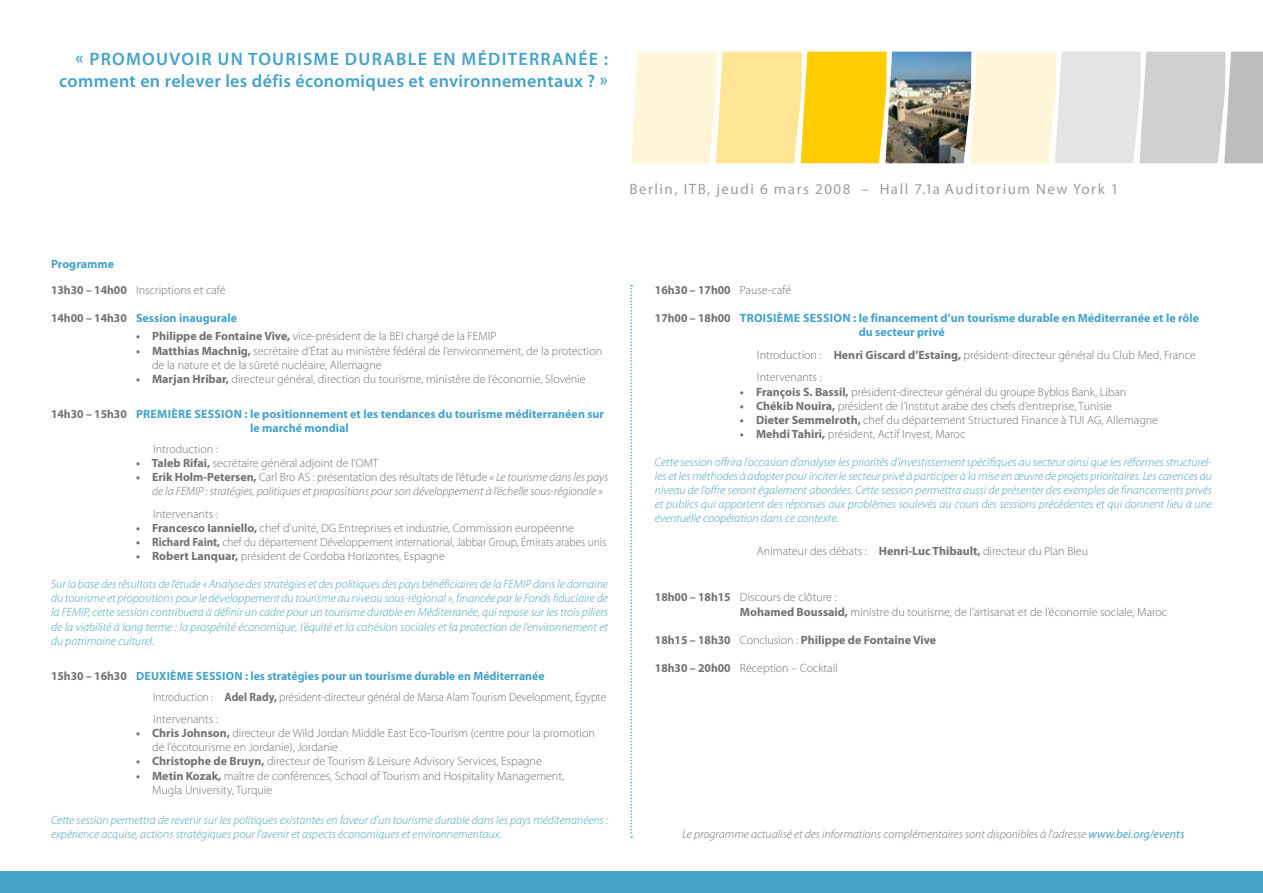
<style>
.page{position:relative;width:1263px;height:893px;background:#fff}
.page>*{position:absolute;margin:0;border:0;box-sizing:border-box;transform-origin:0 0}
.t1{font:600 18px/22.5px "Myriad Pro";letter-spacing:.02em;color:#45a2c9;text-align:right}
.t2{font:15px "Myriad Pro";letter-spacing:.1em;color:#9c9d9f}
.t3{font:300 12px/14.1px "Myriad Pro";color:#707173}
.t4{font:italic 300 12px/14.1px "Myriad Pro";color:#45a2c9;text-align:justify}
.t5{font:italic 300 12px/14.1px "Myriad Pro";color:#707173}
.t6{font:300 12px/20.5px "Myriad Pro";color:#707173;scale:.93 1}
.t7{font:700 12px/14.1px "Myriad Pro";color:#45a2c9}
.t8{font:700 12px "Myriad Pro";color:#707173}
.s1{font-weight:700}
.s2{color:#707173}
.s3{font-weight:700;font-style:normal}
.s4{font-style:normal}
.s5{font-weight:700;color:#45a2c9}
.s6{font-weight:300}
.s7{font-weight:400;color:#45a2c9}
</style>
<div class="page">
<div style="left:0;top:872px;width:1263px;height:21px;background:#45a2c9"></div>
<svg style="left:630px;top:285px;width:2px;height:553px"></svg>
<svg style="left:631px;top:52px;width:632px;height:111px"></svg>
<h1 class="t1" style="left:59px;top:47px;width:550px">ÉE :<br>comment en relever les défis économiques et environnementaux ? »</h1>
<h1 class="t1" style="left:75px;top:47px;width:40px">« PROMOU</h1>
<h1 class="t1" style="left:169px;top:47px;width:23px">VOIR</h1>
<h1 class="t1" style="left:218px;top:47px;width:43px">UN TOURISME</h1>
<h1 class="t1" style="left:345px;top:47px;width:13px">DURABLE</h1>
<h1 class="t1" style="left:433px;top:47px;width:68px">EN MÉDITERRAN</h1>
<p class="t2" style="left:629px;top:180px;width:491px">Berlin, ITB, jeudi 6 mars 2008 – Hall 7.1a Auditorium New York 1</p>
<p class="t7" style="left:51px;top:257px;width:65px">Programme</p>
<p class="t3" style="left:51px;top:283px;width:176px"><span class="s1">13h30 – 14h00</span> Inscriptions et café</p>
<p class="t7" style="left:51px;top:311px;width:188px"><span class="s2">14h00 – 14h30</span> Session inaugurale</p>
<p class="t3" style="left:136px;top:330px;width:362px"><span class="s1">• Philippe de Fontaine Vive,</span> vice-président de la BEI chargé de la FEMIP</p>
<p class="t3" style="left:152px;top:344px;width:452px;text-indent:-16px"><span class="s1">• Matthias Machnig,</span> secrétaire d’État au ministère fédéral de l’environnement, de la protection de la nature et de la sûreté nucléaire, Allemagne</p>
<p class="t3" style="left:136px;top:372px;width:451px"><span class="s1">• Marjan Hribar,</span> directeur général, direction du tourisme, ministère de l’économie, Slovénie</p>
<p class="t7" style="left:250px;top:407px;width:356px;text-indent:-199px"><span class="s2">14h30 – 15h30</span> Première session : le positionnement et les tendances du tourisme méditerranéen sur le marché mondial</p>
<p class="t3" style="left:153px;top:442px;width:66px">Introduction :</p>
<p class="t3" style="left:136px;top:456px;width:244px"><span class="s1">• Taleb Rifai,</span> secrétaire général adjoint de l’OMT</p>
<p class="t5" style="left:152px;top:470px;width:457px;text-indent:-16px"><span class="s3">• Erik Holm-Petersen,</span> <span class="s4">Carl Bro AS : présentation des résultats de l’étude</span> « Le tourisme dans les pays de la FEMIP : stratégies, politiques et propositions pour son développement à l’échelle sous-régionale »</p>
<p class="t3" style="left:153px;top:507px;width:66px">Intervenants :</p>
<p class="t3" style="left:136px;top:521px;width:439px"><span class="s1">• Francesco Ianniello,</span> chef d’unité, DG Entreprises et industrie, Commission européenne</p>
<p class="t6" style="left:136px;top:532px;width:507px"><span class="s1">• Richard Faint,</span> chef du département Développement international, Jabbar Group, Émirats arabes unis</p>
<p class="t3" style="left:136px;top:549px;width:310px"><span class="s1">• Robert Lanquar,</span> président de Cordoba Horizontes, Espagne</p>
<p class="t4" style="left:51px;top:577px;width:559px">Sur la base des résultats de l’étude « Analyse des stratégies et des politiques des pays bénéficiaires de la FEMIP dans le domaine du tourisme et propositions pour le développement du tourisme au niveau sous-régional », financée par le Fonds fiduciaire de la FEMIP, cette session contribuera à définir un cadre pour un tourisme durable en Méditerranée, qui repose sur les trois piliers de la viabilité à long terme : la prospérité économique, l’équité et la cohésion sociales et la protection de l’environnement et du patrimoine culturel.</p>
<p class="t6" style="left:153px;top:666px;width:489px;text-indent:-102px"><span class="s1">15h30 – 16h30</span> <span class="s5">Deuxième session : les stratégies pour un tourisme durable en Méditerranée<br></span>Introduction : <span class="s1">Adel Rady,</span> président-directeur général de Marsa Alam Tourism Development, Égypte</p>
<p class="t3" style="left:153px;top:712px;width:66px">Intervenants :</p>
<p class="t3" style="left:152px;top:726px;width:444px;text-indent:-16px"><span class="s1">• Chris Johnson,</span> directeur de Wild Jordan Middle East Eco-Tourism (centre pour la promotion de l’écotourisme en Jordanie), Jordanie</p>
<p class="t3" style="left:136px;top:755px;width:407px"><span class="s1">• Christophe de Bruyn,</span> directeur de Tourism &amp; Leisure Advisory Services, Espagne</p>
<p class="t3" style="left:152px;top:769px;width:414px;text-indent:-16px"><span class="s1">• Metin Kozak,</span> maître de conférences, School of Tourism and Hospitality Management,<br>Mugla University, Turquie</p>
<p class="t4" style="left:51px;top:813px;width:559px">Cette session permettra de revenir sur les politiques existantes en faveur d’un tourisme durable dans les pays méditerranéens : expérience acquise, actions stratégiques pour l’avenir et aspects économiques et environnementaux.</p>
<p class="t8" style="left:655px;top:282px;width:138px">16h30 – 17h00 <span class="s6">Pause-café</span></p>
<p class="t7" style="left:859px;top:311px;width:342px;text-indent:-204px"><span class="s2">17h00 – 18h00</span> Troisième session : le financement d’un tourisme durable en Méditerranée et le rôle du secteur privé</p>
<p class="t3" style="left:757px;top:344px;width:440px;line-height:22.6px">Introduction : <span class="s1">Henri Giscard d’Estaing,</span> président-directeur général du Club Med, France<br>Intervenants :</p>
<p class="t3" style="left:740px;top:385px;width:388px"><span class="s1">• François S. Bassil,</span> président-directeur général du groupe Byblos Bank, Liban</p>
<p class="t3" style="left:740px;top:399px;width:373px"><span class="s1">• Chékib Nouira,</span> président de l’Institut arabe des chefs d’entreprise, Tunisie</p>
<p class="t3" style="left:740px;top:413px;width:420px"><span class="s1">• Dieter Semmelroth,</span> chef du département Structured Finance à TUI AG, Allemagne</p>
<p class="t3" style="left:740px;top:427px;width:227px"><span class="s1">• Mehdi Tahiri,</span> président, Actif Invest, Maroc</p>
<p class="t4" style="left:655px;top:455px;width:559px">Cette session offrira l’occasion d’analyser les priorités d’investissement spécifiques au secteur ainsi que les réformes structurel&shy;les et les méthodes à adopter pour inciter le secteur privé à participer à la mise en œuvre de projets prioritaires. Les carences au niveau de l’offre seront également abordées. Cette session permettra aussi de présenter des exemples de financements privés et publics qui apportent des réponses aux problèmes soulevés au cours des sessions précédentes et qui donnent lieu à une éventuelle coopération dans ce contexte.</p>
<p class="t3" style="left:757px;top:544px;width:333px">Animateur des débats : <span class="s1">Henri-Luc Thibault,</span> directeur du Plan Bleu</p>
<p class="t3" style="left:740px;top:591px;width:429px;text-indent:-85px"><span class="s1">18h00 – 18h15</span> Discours de clôture :<br><span class="s1">Mohamed Boussaid,</span> ministre du tourisme, de l’artisanat et de l’économie sociale, Maroc</p>
<p class="t8" style="left:655px;top:632px;width:283px">18h15 – 18h30 <span class="s6">Conclusion :</span> Philippe de Fontaine Vive</p>
<p class="t3" style="left:655px;top:661px;width:184px"><span class="s1">18h30 – 20h00</span> Réception – Cocktail</p>
<p class="t5" style="left:682px;top:827px;width:504px">Le programme actualisé et des informations complémentaires sont disponibles à l’adresse <span class="s7">www.bei.org/events</span></p>
</div>
